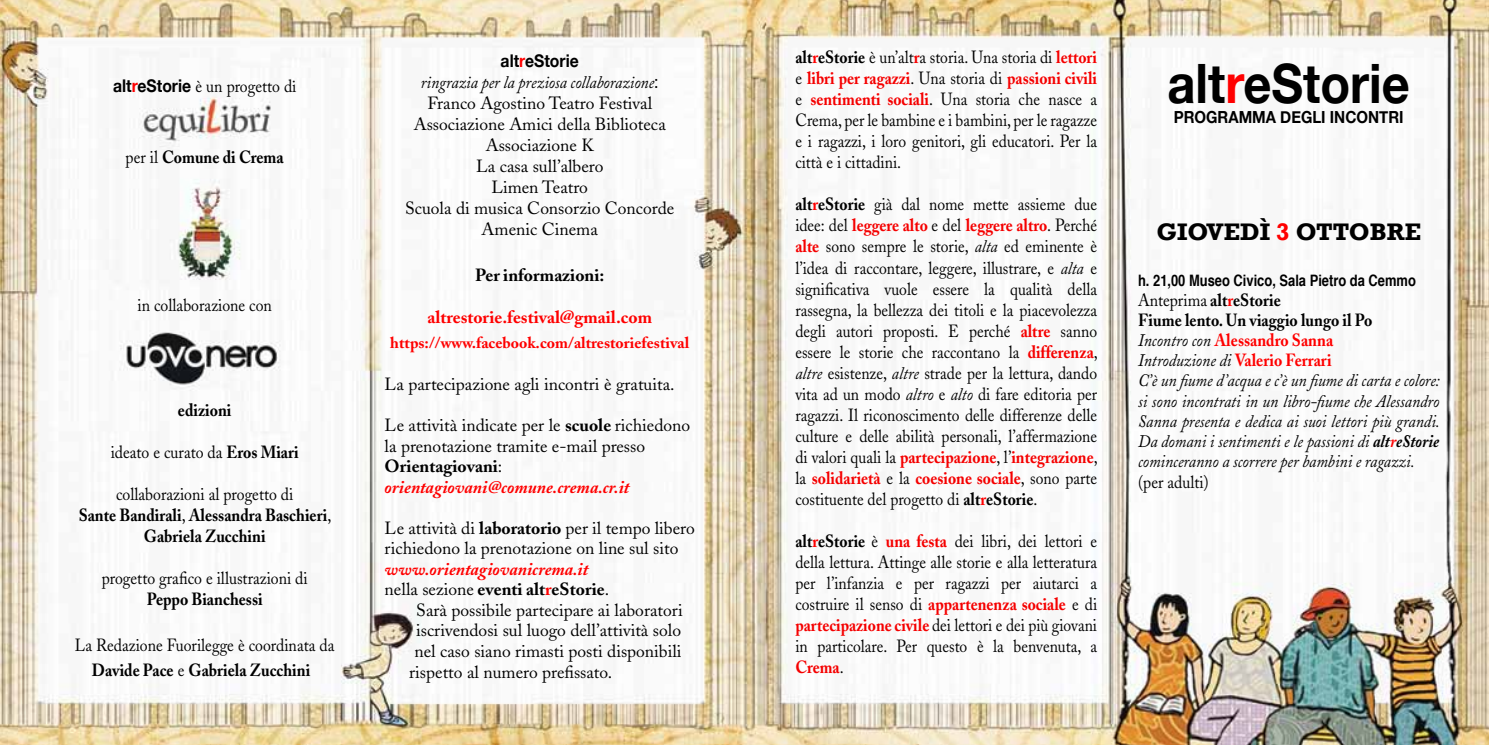
<style>
.page{position:relative;width:1489px;height:745px;background:#fff}
.page>*{position:absolute;margin:0;border:0;box-sizing:border-box;transform-origin:0 0}
.t1{font:700 54.25px "Helvetica Neue";color:#000;scale:.9 1}
.t2{font:700 24.5px "Rockwell";color:#000}
.t3{font:17.5px/21px "Adobe Caslon";color:#000;text-align:justify;scale:.89 1}
.t4{font:17.5px/21px "Adobe Caslon";color:#000}
.t5{font:italic 17.5px/20.1px "Adobe Caslon";color:#000;scale:.9 1}
.t6{font:17.5px/25.2px "Adobe Caslon";color:#000;text-align:center;scale:.9 1}
.t7{font:700 17.5px/21px "Adobe Caslon";color:#000;text-align:center;scale:.9 1}
.t8{font:700 17.5px "Adobe Caslon";color:#000}
.t9{font:italic 17.5px "Adobe Caslon Pro";color:#000;scale:.9 1}
.t10{font:700 17.5px "Adobe Caslon";color:#f00}
.t11{font:italic 700 17.5px "Adobe Caslon";color:#f00}
.t12{font:17.5px "Adobe Caslon Pro";color:#000;scale:.9 1}
.t13{font:700 17.5px "Helvetica Neue";color:#000;scale:.9 1}
.t14{font:700 16.62px "Helvetica Neue";color:#000;scale:.9 1}
.t15{font:700 15.75px "Adobe Caslon";color:#f00}
.t16{font:700 condensed 15.75px "Helvetica";color:#000}
.s1{font-family:"Helvetica Neue";font-weight:700}
.s2{font-family:"Helvetica Neue";font-weight:700;color:#f00}
.s3{font-weight:400}
.s4{font-weight:700}
.s5{color:#f00}
.s6{font-family:"Helvetica Neue";font-style:normal}
.s7{font-weight:700;font-style:italic;color:#f00}
.s8{font-weight:700;color:#f00}
.s9{font-weight:700;color:#f50000}
.s10{font-style:italic}
.s11{font-style:normal}
.s12{font-weight:700;font-style:normal}
.s13{font-weight:700;font-style:normal;color:#f00}
</style>
<div class="page">
<img style="left:0;top:0;width:729px;height:744px">
<img style="left:729px;top:0;width:759px;height:744px">
<p class="t12" style="left:113px;top:76px;width:205px"><span class="s1">alt</span><span class="s2">r</span><span class="s1">eStorie</span> è un progetto di</p>
<p class="t7" style="left:126px;top:147px;width:177px"><span class="s3">per il</span> Comune di Crema</p>
<p class="t6" style="left:138px;top:292px;width:151px">in collaborazione con</p>
<p class="t7" style="left:178px;top:399px;width:61px">edizioni</p>
<p class="t6" style="left:111px;top:439px;width:210px">ideato e curato da <span class="s4">Eros Miari</span></p>
<p class="t7" style="left:79px;top:483px;width:282px"><span class="s3">collaborazioni al progetto di<br></span>Sante Bandirali<span class="s3">,</span> Alessandra Baschieri<span class="s3">,<br></span>Gabriela Zucchini</p>
<p class="t6" style="left:102px;top:565px;width:230px">progetto grafico e illustrazioni di</p>
<p class="t7" style="left:147px;top:588px;width:130px">Peppo Bianchessi</p>
<p class="t6" style="left:75px;top:632px;width:290px">La Redazione Fuorilegge è coordinata da<br><span class="s4">Davide Pace</span> e <span class="s4">Gabriela Zucchini</span></p>
<p class="t13" style="left:500px;top:50px;width:88px">alt<span class="s5">r</span>eStorie</p>
<p class="t9" style="left:421px;top:71px;width:266px">ringrazia per la preziosa collaborazione<span class="s6">:</span></p>
<p class="t4" style="left:405px;top:92px;width:270px;text-align:center">Franco Agostino Teatro Festival<br>Associazione Amici della Biblioteca<br>Associazione K<br>La casa sull’albero<br>Limen Teatro<br>Scuola di musica Consorzio Concorde<br>Amenic Cinema</p>
<p class="t8" style="left:475px;top:264px;width:131px">Per informazioni:</p>
<p class="t10" style="left:427px;top:306px;width:226px">altrestorie.festival@gmail.com</p>
<p class="t15" style="left:390px;top:333px;width:300px">https://www.facebook.com/altrestoriefestival</p>
<p class="t4" style="left:384px;top:373px;width:291px">La partecipazione agli incontri è gratuita.</p>
<p class="t4" style="left:384px;top:415px;width:307px;line-height:20.5px">Le attività indicate per le <span class="s4">scuole</span> richiedono la prenotazione tramite e-mail presso <span class="s4">Orientagiovani</span>: <span class="s7">orientagiovani@comune.crema.cr.it</span></p>
<p class="t4" style="left:384px;top:517px;width:312px;line-height:20.5px">Le attività di <span class="s4">laboratorio</span> per il tempo libero richiedono la prenotazione on line sul sito</p>
<p class="t11" style="left:384px;top:558px;width:205px">www.orientagiovanicrema.it</p>
<p class="t8" style="left:384px;top:578px;width:226px"><span class="s3">nella sezione</span> eventi alt<span class="s5">r</span>eStorie<span class="s3">.</span></p>
<p class="t4" style="left:416px;top:599px;width:268px">Sarà possibile partecipare ai laboratori</p>
<p class="t4" style="left:416px;top:619px;width:266px">iscrivendosi sul luogo dell’attività solo</p>
<p class="t4" style="left:414px;top:640px;width:268px">nel caso siano rimasti posti disponibili</p>
<p class="t4" style="left:409px;top:661px;width:205px">rispetto al numero prefissato.</p>
<p class="t3" style="left:795px;top:47px;width:340px"><span class="s4">alt</span><span class="s8">r</span><span class="s4">eStorie</span> è un’alt<span class="s9">r</span>a storia. Una storia di <span class="s9">lettori </span>e <span class="s9">libri per ragazzi</span>. Una storia di <span class="s9">passioni civili </span>e <span class="s9">sentimenti sociali</span>. Una storia che nasce a Crema, per le bambine e i bambini, per le ragazze e i ragazzi, i loro genitori, gli educatori. Per la città e i cittadini.</p>
<p class="t3" style="left:795px;top:194px;width:341px"><span class="s4">alt</span><span class="s8">r</span><span class="s4">eStorie</span> già dal nome mette assieme due idee: del <span class="s9">leggere alto</span> e del <span class="s9">leggere altro</span>. Perché <span class="s9">alte</span> sono sempre le storie, <span class="s10">alta</span> ed eminente è l’idea di raccontare, leggere, illustrare, e <span class="s10">alta</span> e significativa vuole essere la qualità della rassegna, la bellezza dei titoli e la piacevolezza degli autori proposti. E perché <span class="s9">altre</span> sanno essere le storie che raccontano la <span class="s9">differenza</span>, <span class="s10">altre</span> esistenze, <span class="s10">altre</span> strade per la lettura, dando vita ad un modo <span class="s10">altro</span> e <span class="s10">alto</span> di fare editoria per ragazzi. Il riconoscimento delle differenze delle culture e delle abilità personali, l’affermazione di valori quali la <span class="s9">partecipazione</span>, l’<span class="s9">integrazione</span>, la <span class="s9">solidarietà</span> e la <span class="s9">coesione sociale</span>, sono parte costituente del progetto di <span class="s4">alt</span><span class="s8">r</span><span class="s4">eStorie</span>.</p>
<p class="t3" style="left:795px;top:530px;width:340px"><span class="s4">alt</span><span class="s8">r</span><span class="s4">eStorie</span> è <span class="s9">una festa</span> dei libri, dei lettori e della lettura. Attinge alle storie e alla letteratura per l’infanzia e per ragazzi per aiutarci a costruire il senso di <span class="s9">appartenenza sociale</span> e di <span class="s9">partecipazione civile</span> dei lettori e dei più giovani in particolare. Per questo è la benvenuta, a <span class="s9">Crema</span>.</p>
<h1 class="t1" style="left:1167px;top:50px;width:271px">alt<span class="s5">r</span>eStorie</h1>
<p class="t14" style="left:1173px;top:106px;width:257px">PROGRAMMA DEGLI INCONTRI</p>
<h2 class="t2" style="left:1156px;top:217px;width:266px">GIOVEDÌ <span class="s5">3</span> OTTOBRE</h2>
<p class="t16" style="left:1137px;top:270px;width:279px">h. 21,00 Museo Civico, Sala Pietro da Cemmo</p>
<p class="t5" style="left:1137px;top:290px;width:337px"><span class="s11">Anteprima</span> <span class="s12">alt</span><span class="s13">r</span><span class="s12">eStorie<br>Fiume lento. Un viaggio lungo il Po<br></span>Incontro con <span class="s13">Alessandro Sanna<br></span>Introduzione di <span class="s13">Valerio Ferrari<br></span>C’è un fiume d’acqua e c’è un fiume di carta e colore: si sono incontrati in un libro-fiume che Alessandro Sanna presenta e dedica ai suoi lettori più grandi.<br>Da domani i sentimenti e le passioni di <span class="s4">alt</span><span class="s8">r</span><span class="s4">eStorie </span>cominceranno a scorrere per bambini e ragazzi.</p>
<p class="t6" style="left:1137px;top:469px;width:80px">(per adulti)</p>
</div>
